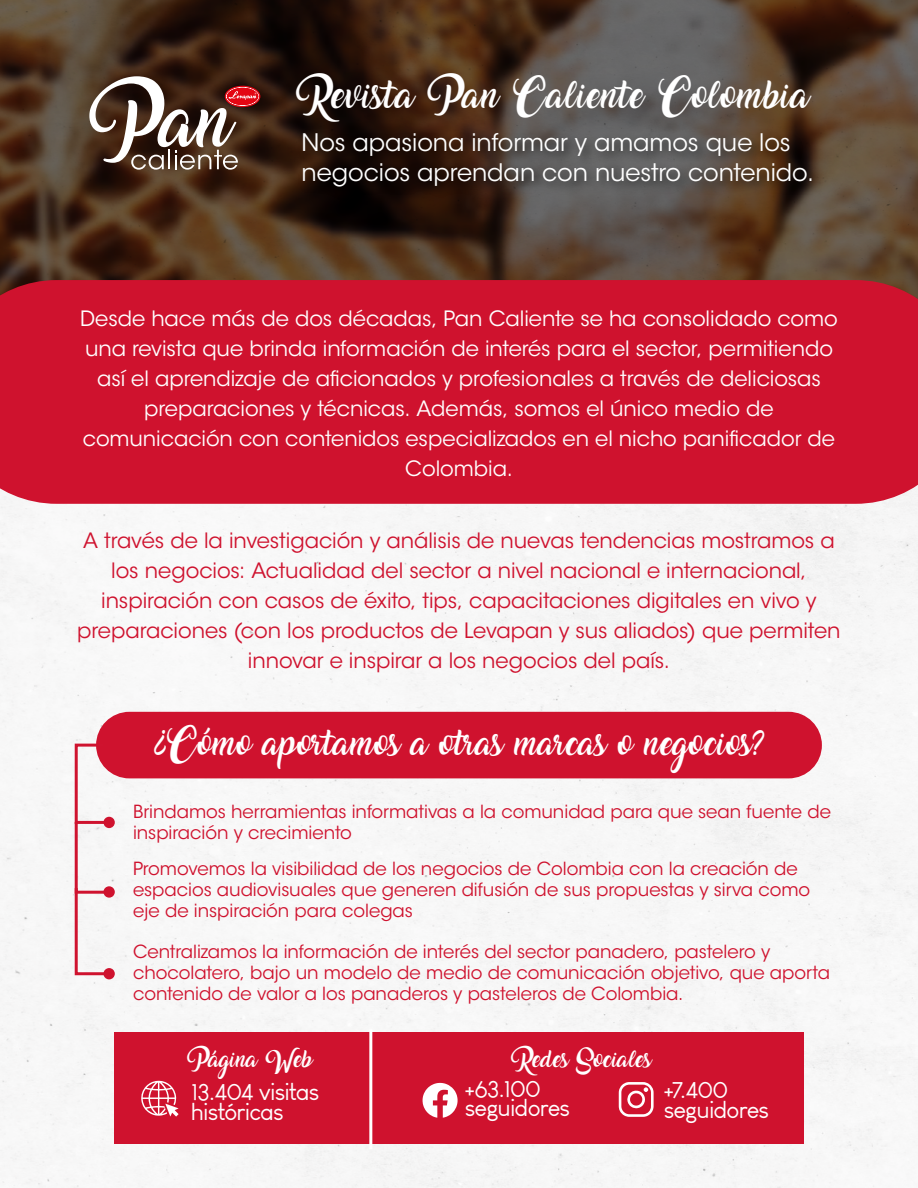
<style>
.page{position:relative;width:918px;height:1188px;background:#fff}
.page>*{position:absolute;margin:0;border:0;box-sizing:border-box;transform-origin:0 0}
.t1{font:24.6px "Amarillo";letter-spacing:.025em;color:#fff}
.t2{font:24px/30px "ITC Avant Garde Std";letter-spacing:-.005em;color:#fff}
.t3{font:24px/19.5px "Louis George Cafe";letter-spacing:-.035em;color:#fff}
.t4{font:22.5px "Amarillo";letter-spacing:.02em;color:#fff}
.t5{font:21px/30px "ITC Avant Garde Std";color:#fff;text-align:center}
.t6{font:21px/30px "ITC Avant Garde Std";color:#cf122e;text-align:center}
.t7{font:18px/21px "ITC Avant Garde Std";color:#cf122e}
.t8{font:15px "Amarillo";letter-spacing:.01em;color:#fff}
</style>
<div class="page">
<img style="left:0;top:0;width:918px;height:1188px">
<div style="left:0;top:280px;width:918px;height:224px;background:#cf122e"></div>
<div style="left:225px;top:86px;width:35px;height:21px;background:#e30613;border-radius:50%"></div>
<svg style="left:89px;top:76px;width:170px;height:94px"></svg>
<div style="left:96px;top:712px;width:726px;height:66px;background:#cf122e;border-radius:33px"></div>
<div style="left:114px;top:1032px;width:690px;height:112px;background:#cf122e"></div>
<img style="left:293px;top:122px;width:544px;height:119px">
<svg style="left:619px;top:1082px;width:35px;height:35px"></svg>
<svg style="left:423px;top:1083px;width:35px;height:35px"></svg>
<svg style="left:141px;top:1080px;width:38px;height:37px"></svg>
<svg style="left:73px;top:742px;width:39px;height:235px"></svg>
<div style="left:103px;top:817px;width:12px;height:11px;background:#cf122e;border-radius:50%"></div>
<div style="left:103px;top:886px;width:12px;height:12px;background:#cf122e;border-radius:50%"></div>
<div style="left:103px;top:968px;width:12px;height:11px;background:#cf122e;border-radius:50%"></div>
<hr style="left:369px;top:1029px;width:3px;height:120px;background:#fff">
<h1 class="t1" style="left:295px;top:86px;width:516px">Revista Pan Caliente Colombia</h1>
<h2 class="t2" style="left:301px;top:128px;width:514px">Nos apasiona informar y amamos que los negocios aprendan con nuestro contenido.</h2>
<p class="t5" style="left:80px;top:303px;width:759px">Desde hace más de dos décadas, Pan Caliente se ha consolidado como una revista que brinda información de interés para el sector, permitiendo así el aprendizaje de aficionados y profesionales a través de deliciosas preparaciones y técnicas. Además, somos el único medio de comunicación con contenidos especializados en el nicho panificador de Colombia.</p>
<p class="t6" style="left:77px;top:526px;width:765px">A través de la investigación y análisis de nuevas tendencias mostramos a los negocios: Actualidad del sector a nivel nacional e internacional, inspiración con casos de éxito, tips, capacitaciones digitales en vivo y preparaciones (con los productos de Levapan y sus aliados) que permiten innovar e inspirar a los negocios del país.</p>
<p class="t4" style="left:153px;top:734px;width:614px">¿Cómo aportamos a otras marcas o negocios?</p>
<p class="t7" style="left:133px;top:801px;width:699px">Brindamos herramientas informativas a la comunidad para que sean fuente de inspiración y crecimiento</p>
<p class="t7" style="left:133px;top:858px;width:679px">Promovemos la visibilidad de los negocios de Colombia con la creación de espacios audiovisuales que generen difusión de sus propuestas y sirva como eje de inspiración para colegas</p>
<p class="t7" style="left:133px;top:941px;width:699px">Centralizamos la información de interés del sector panadero, pastelero y chocolatero, bajo un modelo de medio de comunicación objetivo, que aporta contenido de valor a los panaderos y pasteleros de Colombia.</p>
<p class="t8" style="left:187px;top:1053px;width:128px">Página Web</p>
<p class="t8" style="left:511px;top:1053px;width:143px">Redes Sociales</p>
<h2 class="t3" style="left:465px;top:1079px;width:107px">+63.100 seguidores</h2>
<h2 class="t3" style="left:191px;top:1082px;width:130px">13.404 visitas históricas</h2>
<h2 class="t3" style="left:664px;top:1080px;width:107px">+7.400 seguidores</h2>
</div>
